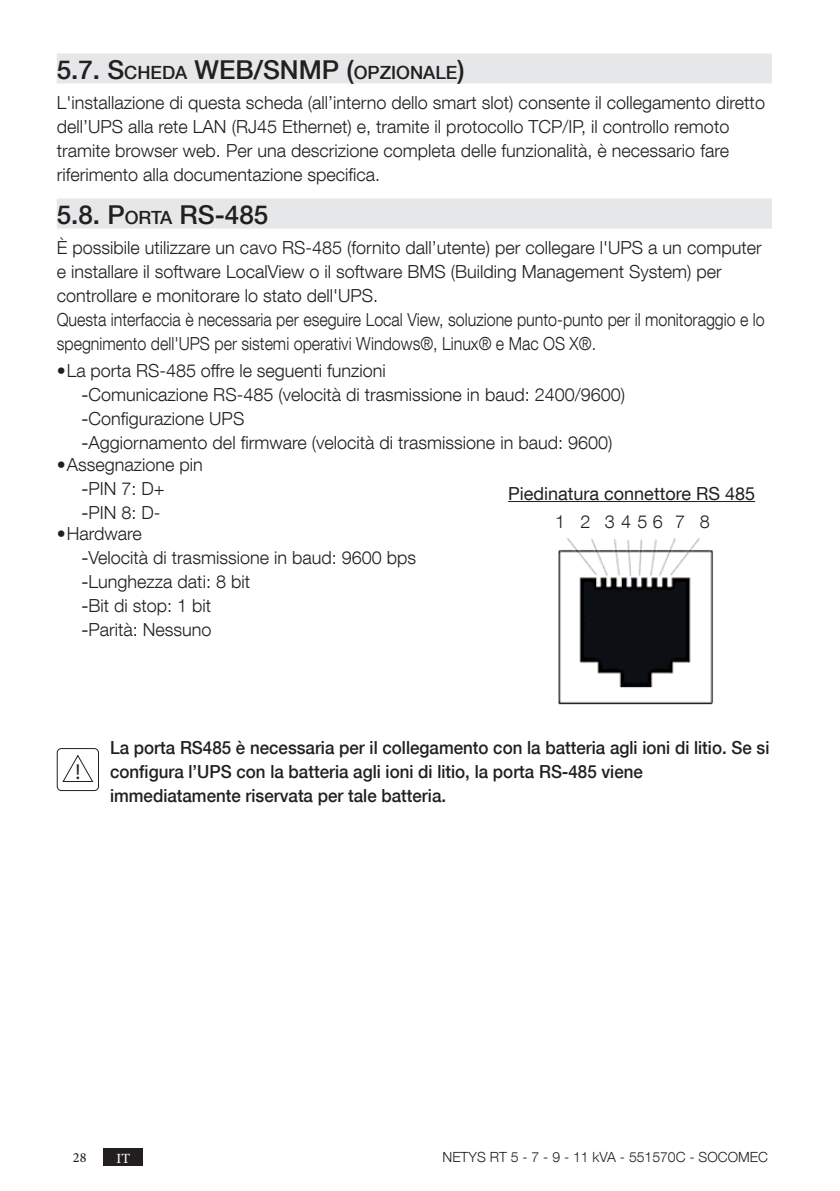
<style>
.page{position:relative;width:840px;height:1191px;background:#fff}
.page>*{position:absolute;margin:0;border:0;box-sizing:border-box;transform-origin:0 0}
.t1{font:500 26px "Helvetica Neue LT Com";color:#231f20}
.t2{font:21.8px "Myriad Pro";color:#231f20}
.t3{font:500 18.2px "Helvetica Neue LT Com";color:#231f20}
.t4{font:300 18px/24px "Helvetica Neue LT Com";color:#231f20}
.t5{font:500 18px/24px "Helvetica Neue LT Com";color:#231f20;scale:.94 1}
.t6{font:18px "Helvetica Neue LT Com";color:#231f20}
.t7{font:300 14px "Helvetica Neue LT Com";color:#231f20}
.t8{font:500 14px "Minion Pro";color:#231f20}
.t9{font:500 14px "Minion Pro";color:#fff}
.s1{font-size:18.2px}
.s2{font-size:26px}
.s3{font-weight:400}
</style>
<div class="page">
<div style="left:104px;top:1148px;width:39px;height:17px;background:#231f20"></div>
<div style="left:57px;top:53px;width:714px;height:30px;background:#e6e7e9"></div>
<div style="left:57px;top:198px;width:714px;height:30px;background:#e6e7e9"></div>
<svg style="left:57px;top:748px;width:42px;height:43px"></svg>
<img style="left:558px;top:538px;width:155px;height:167px">
<hr style="left:508px;top:501px;width:246px;height:1px;background:#231f20">
<h1 class="t1" style="left:57px;top:54px;width:226px">5.7. S<span class="s1">CHEDA</span> WEB/SNMP</h1>
<p class="t3" style="left:346px;top:62px;width:119px"><span class="s2">(</span>OPZIONALE<span class="s2">)</span></p>
<p class="t4" style="left:57px;top:90px;width:709px">L'installazione di questa scheda (all’interno dello smart slot) consente il collegamento diretto dell’UPS alla rete LAN (RJ45 Ethernet) e, tramite il protocollo TCP/IP, il controllo remoto tramite browser web. Per una descrizione completa delle funzionalità, è necessario fare riferimento alla documentazione specifica.</p>
<h1 class="t1" style="left:57px;top:199px;width:213px">5.8. P<span class="s1">ORTA</span> RS-485</h1>
<p class="t4" style="left:57px;top:235px;width:709px">È possibile utilizzare un cavo RS-485 (fornito dall’utente) per collegare l'UPS a un computer e installare il software LocalView o il software BMS (Building Management System) per controllare e monitorare lo stato dell'UPS.<br>Questa interfaccia è necessaria per eseguire Local View, soluzione punto-punto per il monitoraggio e lo spegnimento dell'UPS per sistemi operativi Windows®, Linux® e Mac OS X®.</p>
<p class="t4" style="left:81px;top:358px;width:545px;text-indent:-25px">•La porta RS-485 offre le seguenti funzioni<br><span class="s3">-</span>Comunicazione RS-485 (velocità di trasmissione in baud: 2400/9600) <span class="s3">-</span>Configurazione UPS<br><span class="s3">-</span>Aggiornamento del firmware (velocità di trasmissione in baud: 9600)</p>
<p class="t4" style="left:81px;top:452px;width:123px;text-indent:-25px">•Assegnazione pin <span class="s3">-</span>PIN 7: D+ <span class="s3">-</span>PIN 8: D-</p>
<p class="t4" style="left:81px;top:521px;width:336px;text-indent:-25px">•Hardware<br><span class="s3">-</span>Velocità di trasmissione in baud: 9600 bps <span class="s3">-</span>Lunghezza dati: 8 bit<br><span class="s3">-</span>Bit di stop: 1 bit<br><span class="s3">-</span>Parità: Nessuno</p>
<p class="t6" style="left:508px;top:482px;width:248px">Piedinatura connettore RS 485</p>
<p class="t4" style="left:555px;top:509px;width:156px">1 234567 8</p>
<p class="t2" style="left:75px;top:758px;width:6px">!</p>
<p class="t5" style="left:110px;top:735px;width:702px">La porta RS485 è necessaria per il collegamento con la batteria agli ioni di litio. Se si configura l’UPS con la batteria agli ioni di litio, la porta RS-485 viene immediatamente riservata per tale batteria.</p>
<p class="t8" style="left:73px;top:1148px;width:15px">28</p>
<p class="t9" style="left:116px;top:1149px;width:15px">IT</p>
<p class="t7" style="left:442px;top:1148px;width:327px">NETYS RT 5 - 7 - 9 - 11 kVA - 551570C - SOCOMEC</p>
</div>
